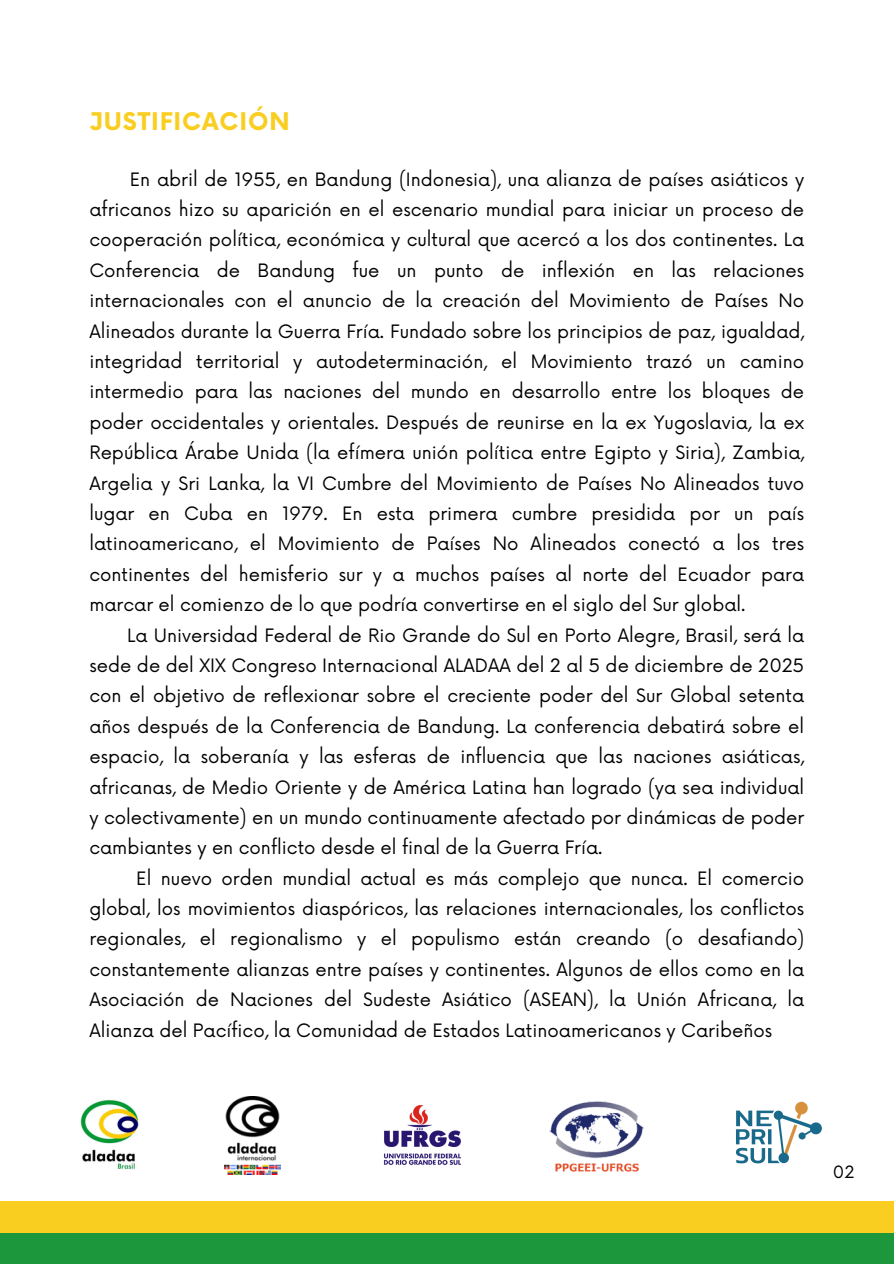
<style>
.page{position:relative;width:894px;height:1264px;background:#fff}
.page>*{position:absolute;margin:0;border:0;box-sizing:border-box;transform-origin:0 0}
.t1{font:700 23.7px "Now";letter-spacing:.04em;color:#f9ce21}
.t2{font:18px/30.3px "Now";color:#000;text-align:justify}
.t3{font:16.5px "Now";color:#000}
</style>
<div class="page">
<div style="left:0;top:1232px;width:893px;height:31px;background:#1c973b"></div>
<div style="left:0;top:1200px;width:893px;height:32px;background:#f9ce21"></div>
<img style="left:80px;top:1100px;width:59px;height:70px">
<img style="left:383px;top:1105px;width:78px;height:60px">
<img style="left:549px;top:1101px;width:95px;height:70px">
<img style="left:736px;top:1101px;width:86px;height:63px">
<img style="left:224px;top:1096px;width:56px;height:78px">
<p class="t1" style="left:89px;top:108px;width:202px">JUSTIFICACIÓN</p>
<h1 class="t2" style="left:89px;top:165px;width:716px;text-indent:40px">En abril de 1955, en Bandung (Indonesia), una alianza de países asiáticos y africanos hizo su aparición en el escenario mundial para iniciar un proceso de cooperación política, económica y cultural que acercó a los dos continentes. La Conferencia de Bandung fue un punto de inflexión en las relaciones internacionales con el anuncio de la creación del Movimiento de Países No Alineados durante la Guerra Fría. Fundado sobre los principios de paz, igualdad, integridad territorial y autodeterminación, el Movimiento trazó un camino intermedio para las naciones del mundo en desarrollo entre los bloques de poder occidentales y orientales. Después de reunirse en la ex Yugoslavia, la ex República Árabe Unida (la efímera unión política entre Egipto y Siria), Zambia, Argelia y Sri Lanka, la VI Cumbre del Movimiento de Países No Alineados tuvo lugar en Cuba en 1979. En esta primera cumbre presidida por un país latinoamericano, el Movimiento de Países No Alineados conectó a los tres continentes del hemisferio sur y a muchos países al norte del Ecuador para marcar el comienzo de lo que podría convertirse en el siglo del Sur global.</h1>
<p class="t2" style="left:89px;top:621px;width:716px;text-indent:38px">La Universidad Federal de Rio Grande do Sul en Porto Alegre, Brasil, será la sede de del XIX Congreso Internacional ALADAA del 2 al 5 de diciembre de 2025 con el objetivo de reflexionar sobre el creciente poder del Sur Global setenta años después de la Conferencia de Bandung. La conferencia debatirá sobre el espacio, la soberanía y las esferas de influencia que las naciones asiáticas, africanas, de Medio Oriente y de América Latina han logrado (ya sea individual y colectivamente) en un mundo continuamente afectado por dinámicas de poder cambiantes y en conflicto desde el final de la Guerra Fría.</p>
<p class="t2" style="left:89px;top:864px;width:716px;text-indent:47px">El nuevo orden mundial actual es más complejo que nunca. El comercio global, los movimientos diaspóricos, las relaciones internacionales, los conflictos regionales, el regionalismo y el populismo están creando (o desafiando) constantemente alianzas entre países y continentes. Algunos de ellos como en la Asociación de Naciones del Sudeste Asiático (ASEAN), la Unión Africana, la Alianza del Pacífico, la Comunidad de Estados Latinoamericanos y Caribeños</p>
<p class="t3" style="left:832px;top:1162px;width:23px">02</p>
</div>
